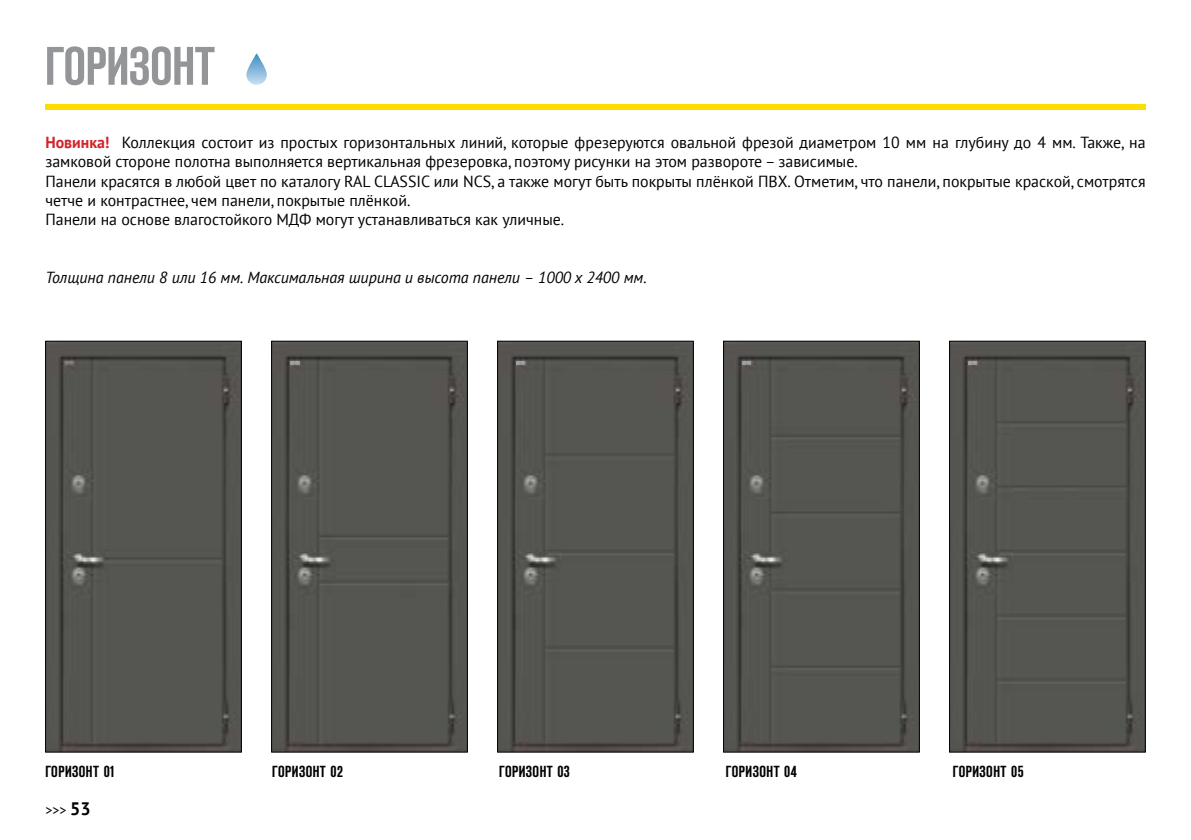
<style>
.page{position:relative;width:1191px;height:840px;background:#fff}
.page>*{position:absolute;margin:0;border:0;box-sizing:border-box;transform-origin:0 0}
.t1{font:54px "Reforma Grotesk Demi C";color:#939598}
.t2{font:16px/19.2px "PT Sans";color:#000}
.t3{font:italic 16px "PT Sans";letter-spacing:-.005em;color:#000}
.t4{font:16px "Reforma Grotesk Demi C";letter-spacing:.03em;color:#000}
.t5{font:14px "PT Sans";color:#000}
.s1{font-weight:700;color:#d2232a}
.s2{font-weight:700;font-size:18px}
</style>
<div class="page">
<div style="left:45px;top:104px;width:1100px;height:6px;background:#fd0"></div>
<svg style="left:246px;top:53px;width:21px;height:32px"></svg>
<img style="left:47px;top:343px;width:193px;height:407px">
<div style="left:45px;top:341px;width:197px;height:411px;border:1px solid #000"></div>
<img style="left:273px;top:343px;width:192px;height:407px">
<div style="left:271px;top:341px;width:196px;height:411px;border:1px solid #000"></div>
<img style="left:499px;top:343px;width:192px;height:407px">
<div style="left:497px;top:341px;width:196px;height:411px;border:1px solid #000"></div>
<img style="left:725px;top:343px;width:192px;height:407px">
<div style="left:723px;top:341px;width:196px;height:411px;border:1px solid #000"></div>
<img style="left:951px;top:343px;width:192px;height:407px">
<div style="left:949px;top:341px;width:196px;height:411px;border:1px solid #000"></div>
<svg style="left:968px;top:361px;width:8px;height:3px"></svg>
<svg style="left:742px;top:361px;width:8px;height:3px"></svg>
<svg style="left:516px;top:361px;width:9px;height:3px"></svg>
<svg style="left:291px;top:361px;width:8px;height:3px"></svg>
<h1 class="t1" style="left:45px;top:37px;width:171px">ГОРИЗОНТ</h1>
<p class="t2" style="left:45px;top:132px;width:1101px"><span class="s1">Новинка!</span> Коллекция состоит из простых горизонтальных линий, которые фрезеруются овальной фрезой диаметром 10 мм на глубину до 4 мм. Также, на замковой стороне полотна выполняется вертикальная фрезеровка, поэтому рисунки на этом развороте – зависимые.<br>Панели красятся в любой цвет по каталогу RAL CLASSIC или NCS, а также могут быть покрыты плёнкой ПВХ. Отметим, что панели, покрытые краской, смотрятся четче и контрастнее, чем панели, покрытые плёнкой.<br>Панели на основе влагостойкого МДФ могут устанавливаться как уличные.</p>
<p class="t3" style="left:45px;top:266px;width:603px">Толщина панели 8 или 16 мм. Максимальная ширина и высота панели – 1000 х 2400 мм.</p>
<p class="t4" style="left:45px;top:762px;width:70px">ГОРИЗОНТ 01</p>
<p class="t4" style="left:272px;top:762px;width:72px">ГОРИЗОНТ 02</p>
<p class="t4" style="left:499px;top:762px;width:72px">ГОРИЗОНТ 03</p>
<p class="t4" style="left:726px;top:762px;width:72px">ГОРИЗОНТ 04</p>
<p class="t4" style="left:952px;top:762px;width:72px">ГОРИЗОНТ 05</p>
<p class="t5" style="left:45px;top:800px;width:47px">&gt;&gt;&gt; <span class="s2">53</span></p>
</div>
